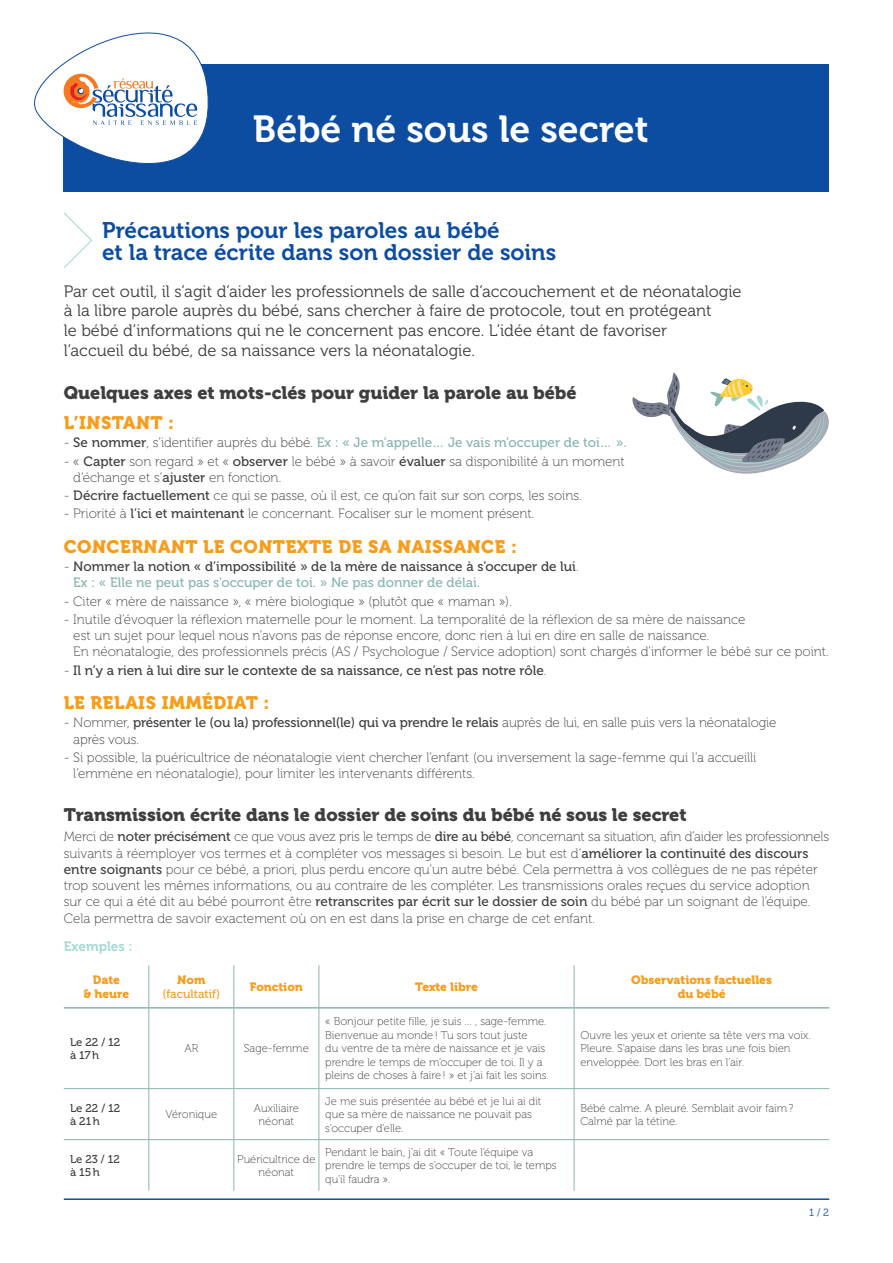
<style>
.page{position:relative;width:893px;height:1263px;background:#fff}
.page>*{position:absolute;margin:0;border:0;box-sizing:border-box;transform-origin:0 0}
.t1{font:37.5px "Museo 700";color:#fff}
.t2{font:22.5px/21.8px "Museo 700";color:#0d4da1}
.t3{font:18px "Museo 900";color:#3e3e3f}
.t4{font:18px "Museo 900";letter-spacing:.03em;color:#f89c1c}
.t5{font:16.5px/19.8px "Museo 300";color:#3e3e3f}
.t6{font:13.5px/16.2px "Museo 100";color:#3e3e3f}
.t7{font:13.5px/16.2px "Museo 500";color:#3e3e3f}
.t8{font:13.5px "Museo 500";color:#87b5b0}
.t9{font:13.5px "Museo 700";color:#a4d9d2}
.t10{font:12px/14.4px "Museo 900";color:#f89c1c;text-align:center}
.t11{font:12px "Museo 500";color:#f89c1c}
.t12{font:11.25px/13.5px "Museo 100";color:#3e3e3f}
.t13{font:11.25px/13.5px "Museo 500";color:#3e3e3f}
.t14{font:10.5px "Museo 300";color:#0d4da1}
.s1{font-family:"Museo 100";color:#3e3e3f}
.s2{color:#3e3e3f}
.s3{font-family:"Museo 500"}
.s4{font-family:"Museo 100"}
.s5{color:#87b5b0}
</style>
<div class="page">
<svg style="left:632px;top:372px;width:197px;height:102px"></svg>
<div style="left:64px;top:64px;width:765px;height:127px;background:#0d4da1"></div>
<hr style="left:64px;top:1198px;width:765px;height:2px;background:#0d4da1">
<hr style="left:148px;top:1008px;width:1px;height:80px;background:#87b5b0">
<hr style="left:233px;top:1008px;width:1px;height:80px;background:#87b5b0">
<hr style="left:319px;top:1008px;width:1px;height:80px;background:#87b5b0">
<hr style="left:574px;top:1008px;width:1px;height:80px;background:#87b5b0">
<hr style="left:148px;top:1089px;width:1px;height:50px;background:#87b5b0">
<hr style="left:233px;top:1089px;width:1px;height:50px;background:#87b5b0">
<hr style="left:319px;top:1089px;width:1px;height:50px;background:#87b5b0">
<hr style="left:574px;top:1089px;width:1px;height:50px;background:#87b5b0">
<hr style="left:148px;top:1140px;width:1px;height:51px;background:#87b5b0">
<hr style="left:233px;top:1140px;width:1px;height:51px;background:#87b5b0">
<hr style="left:319px;top:1140px;width:1px;height:51px;background:#87b5b0">
<hr style="left:574px;top:1140px;width:1px;height:51px;background:#87b5b0">
<hr style="left:64px;top:1088px;width:85px;height:1px;background:#87b5b0">
<hr style="left:149px;top:1088px;width:85px;height:1px;background:#87b5b0">
<hr style="left:234px;top:1088px;width:85px;height:1px;background:#87b5b0">
<hr style="left:319px;top:1088px;width:255px;height:1px;background:#87b5b0">
<hr style="left:574px;top:1088px;width:255px;height:1px;background:#87b5b0">
<hr style="left:64px;top:1139px;width:85px;height:1px;background:#87b5b0">
<hr style="left:149px;top:1139px;width:85px;height:1px;background:#87b5b0">
<hr style="left:234px;top:1139px;width:85px;height:1px;background:#87b5b0">
<hr style="left:319px;top:1139px;width:255px;height:1px;background:#87b5b0">
<hr style="left:574px;top:1139px;width:255px;height:1px;background:#87b5b0">
<hr style="left:148px;top:965px;width:1px;height:42px;background:#87b5b0">
<hr style="left:233px;top:965px;width:1px;height:42px;background:#87b5b0">
<hr style="left:319px;top:965px;width:1px;height:42px;background:#87b5b0">
<hr style="left:574px;top:965px;width:1px;height:42px;background:#87b5b0">
<hr style="left:64px;top:1007px;width:85px;height:1px;background:#87b5b0">
<hr style="left:149px;top:1007px;width:85px;height:1px;background:#87b5b0">
<hr style="left:234px;top:1007px;width:85px;height:1px;background:#87b5b0">
<hr style="left:319px;top:1007px;width:255px;height:1px;background:#87b5b0">
<hr style="left:574px;top:1007px;width:255px;height:1px;background:#87b5b0">
<svg style="left:34px;top:32px;width:184px;height:236px"></svg>
<h1 class="t1" style="left:253px;top:108px;width:397px">Bébé né sous le secret</h1>
<h2 class="t2" style="left:102px;top:220px;width:456px">Précautions pour les paroles au bébé<br>et la trace écrite dans son dossier de soins</h2>
<p class="t5" style="left:64px;top:281px;width:679px">Par cet outil, il s’agit d’aider les professionnels de salle d’accouchement et de néonatalogie à la libre parole auprès du bébé, sans chercher à faire de protocole, tout en protégeant<br>le bébé d’informations qui ne le concernent pas encore. L’idée étant de favoriser<br>l’accueil du bébé, de sa naissance vers la néonatalogie.</p>
<h3 class="t3" style="left:64px;top:382px;width:514px">Quelques axes et mots-clés pour guider la parole au bébé</h3>
<h3 class="t4" style="left:64px;top:412px;width:112px">L’INSTANT :</h3>
<p class="t8" style="left:64px;top:435px;width:564px"><span class="s1">-</span> <span class="s2">Se nommer</span><span class="s1">, s’identifier auprès du bébé.</span> Ex : « Je m’appelle… Je vais m’occuper de toi… ».</p>
<p class="t6" style="left:73px;top:453px;width:553px;text-indent:-10px">- « <span class="s3">Capter</span> son regard » et « <span class="s3">observer</span> le bébé » à savoir <span class="s3">évaluer</span> sa disponibilité à un moment d’échange et s’<span class="s3">ajuster</span> en fonction.</p>
<p class="t6" style="left:64px;top:488px;width:519px">- <span class="s3">Décrire factuellement</span> ce qui se passe, où il est, ce qu’on fait sur son corps, les soins.</p>
<p class="t6" style="left:64px;top:506px;width:472px">- Priorité à <span class="s3">l’ici et maintenant</span> le concernant. Focaliser sur le moment présent.</p>
<h3 class="t4" style="left:64px;top:536px;width:455px">CONCERNANT LE CONTEXTE DE SA NAISSANCE :</h3>
<p class="t7" style="left:73px;top:559px;width:507px;text-indent:-10px"><span class="s4">-</span> Nommer la notion « d’impossibilité » de la mère de naissance à s’occuper de lui<span class="s4">.<br></span><span class="s5">Ex : « Elle ne peut pas s’occuper de toi. » Ne pas donner de délai.</span></p>
<p class="t6" style="left:64px;top:593px;width:449px">- Citer « mère de naissance », « mère biologique » (plutôt que « maman »).</p>
<p class="t6" style="left:73px;top:612px;width:757px;text-indent:-10px">- Inutile d’évoquer la réflexion maternelle pour le moment. La temporalité de la réflexion de sa mère de naissance<br>est un sujet pour lequel nous n’avons pas de réponse encore, donc rien à lui en dire en salle de naissance.<br>En néonatalogie, des professionnels précis (AS / Psychologue / Service adoption) sont chargés d’informer le bébé sur ce point.</p>
<p class="t7" style="left:64px;top:662px;width:484px"><span class="s4">-</span> Il n’y a rien à lui dire sur le contexte de sa naissance, ce n’est pas notre rôle<span class="s4">.</span></p>
<h3 class="t4" style="left:64px;top:692px;width:207px">LE RELAIS IMMÉDIAT :</h3>
<p class="t7" style="left:64px;top:715px;width:714px"><span class="s4">- Nommer,</span> présenter le (ou la) professionnel(le) qui va prendre le relais <span class="s4">auprès de lui, en salle puis vers la néonatalogie</span></p>
<p class="t6" style="left:73px;top:731px;width:67px">après vous.</p>
<p class="t6" style="left:73px;top:749px;width:684px;text-indent:-10px">- Si possible, la puéricultrice de néonatalogie vient chercher l’enfant (ou inversement la sage-femme qui l’a accueilli l’emmène en néonatalogie), pour limiter les intervenants différents.</p>
<h3 class="t3" style="left:64px;top:804px;width:624px">Transmission écrite dans le dossier de soins du bébé né sous le secret</h3>
<p class="t6" style="left:64px;top:829px;width:767px">Merci de <span class="s3">noter précisément</span> ce que vous avez pris le temps de <span class="s3">dire au bébé</span>, concernant sa situation, afin d’aider les professionnels suivants à réemployer vos termes et à compléter vos messages si besoin. Le but est d’<span class="s3">améliorer la continuité des discours entre soignants</span> pour ce bébé, a priori, plus perdu encore qu’un autre bébé. Cela permettra à vos collègues de ne pas répéter trop souvent les mêmes informations, ou au contraire de les compléter. Les transmissions orales reçues du service adoption sur ce qui a été dit au bébé pourront être <span class="s3">retranscrites par écrit sur le dossier de soin</span> du bébé par un soignant de l’équipe.<br>Cela permettra de savoir exactement où on en est dans la prise en charge de cet enfant.</p>
<p class="t9" style="left:64px;top:939px;width:70px">Exemples :</p>
<p class="t10" style="left:83px;top:972px;width:47px">Date<br>&amp; heure</p>
<p class="t10" style="left:177px;top:972px;width:30px">Nom</p>
<p class="t11" style="left:163px;top:987px;width:59px">(facultatif)</p>
<p class="t10" style="left:250px;top:980px;width:55px">Fonction</p>
<p class="t10" style="left:415px;top:980px;width:64px">Texte libre</p>
<p class="t10" style="left:631px;top:972px;width:142px">Observations factuelles du bébé</p>
<p class="t13" style="left:70px;top:1035px;width:52px">Le 22 / 12 à 17h</p>
<p class="t12" style="left:184px;top:1042px;width:15px">AR</p>
<p class="t12" style="left:244px;top:1042px;width:66px">Sage‑ femme</p>
<p class="t12" style="left:325px;top:1015px;width:225px">« Bonjour petite fille, je suis … , sage‑ femme.<br>Bienvenue au monde! Tu sors tout juste<br>du ventre de ta mère de naissance et je vais prendre le temps de m’occuper de toi. Il y a pleins de choses à faire! » et j’ai fait les soins.</p>
<p class="t12" style="left:580px;top:1028px;width:232px">Ouvre les yeux et oriente sa tête vers ma voix.<br>Pleure. S’apaise dans les bras une fois bien enveloppée. Dort les bras en l’air.</p>
<p class="t13" style="left:70px;top:1101px;width:52px">Le 22 / 12 à 21h</p>
<p class="t12" style="left:166px;top:1108px;width:53px">Véronique</p>
<p class="t12" style="left:254px;top:1101px;width:46px;text-align:center">Auxiliaire néonat</p>
<p class="t12" style="left:325px;top:1094px;width:218px">Je me suis présentée au bébé et je lui ai dit que sa mère de naissance ne pouvait pas s’occuper d’elle.</p>
<p class="t12" style="left:580px;top:1101px;width:214px">Bébé calme. A pleuré. Semblait avoir faim?<br>Calmé par la tétine.</p>
<p class="t13" style="left:70px;top:1152px;width:51px">Le 23 / 12 à 15h</p>
<p class="t12" style="left:237px;top:1152px;width:80px;text-align:center">Puéricultrice de néonat</p>
<p class="t12" style="left:325px;top:1145px;width:233px">Pendant le bain, j’ai dit « Toute l’équipe va prendre le temps de s’occuper de toi, le temps qu’il faudra ».</p>
<p class="t14" style="left:809px;top:1206px;width:22px">1/2</p>
</div>
